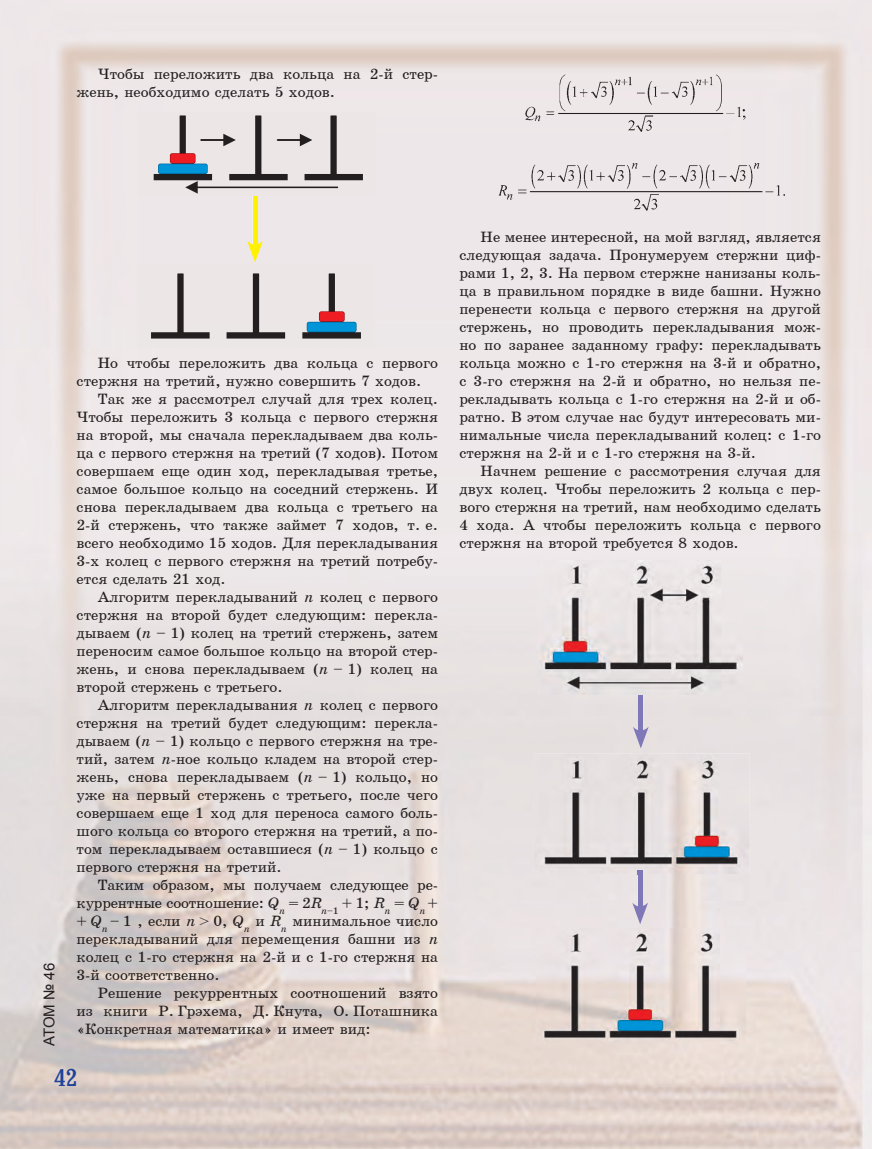
<style>
.page{position:relative;width:872px;height:1149px;background:#fff}
.page>*{position:absolute;margin:0;border:0;box-sizing:border-box;transform-origin:0 0}
.t1{font:24px "Bruskovaya Plain";color:#1f439b}
.t2{font:15px/18px "School";color:#231f20;text-align:justify}
.t3{font:15px "Arial";letter-spacing:-.02em;color:#231f20}
.s1{font-style:italic}
</style>
<div class="page">
<img style="left:0;top:0;width:872px;height:1148px">
<div style="left:638px;top:694px;width:5px;height:41px;background:#7f78b8"></div>
<svg style="left:633px;top:726px;width:15px;height:22px"></svg>
<hr style="left:638px;top:870px;width:4px;height:41px;background:#7f78b8">
<svg style="left:632px;top:902px;width:16px;height:22px"></svg>
<hr style="left:253px;top:196px;width:4px;height:53px;background:#fff101">
<svg style="left:247px;top:241px;width:16px;height:21px"></svg>
<img style="left:139px;top:112px;width:237px;height:83px">
<img style="left:137px;top:264px;width:238px;height:84px">
<img style="left:538px;top:560px;width:204px;height:133px">
<img style="left:534px;top:753px;width:215px;height:120px">
<svg style="left:638px;top:870px;width:4px;height:3px"></svg>
<img style="left:536px;top:927px;width:209px;height:115px">
<img style="left:516px;top:71px;width:231px;height:67px">
<img style="left:490px;top:155px;width:300px;height:62px">
<p class="t2" style="left:77px;top:65px;width:363px;text-indent:21px">Чтобы переложить два кольца на 2-й стер&shy;жень, необходимо сделать 5 ходов.</p>
<p class="t3" style="left:39px;top:1045px;width:84px;rotate:-90deg">АТОМ № 46</p>
<p class="t2" style="left:77px;top:353px;width:363px;text-indent:21px">Но чтобы переложить два кольца с первого стержня на третий, нужно совершить 7 ходов.</p>
<p class="t2" style="left:77px;top:389px;width:363px;text-indent:21px">Так же я рассмотрел случай для трех колец.<br>Чтобы переложить 3 кольца с первого стержня на второй, мы сначала перекладываем два коль&shy;ца с первого стержня на третий (7 ходов). Потом совершаем еще один ход, перекладывая третье, самое большое кольцо на соседний стержень. И снова перекладываем два кольца с третьего на 2-й стержень, что также займет 7 ходов, т. е. всего необходимо 15 ходов. Для перекладывания 3-х колец с первого стержня на третий потребу&shy;ется сделать 21 ход.</p>
<p class="t2" style="left:77px;top:587px;width:363px;text-indent:21px">Алгоритм перекладываний <span class="s1">n</span> колец с первого стержня на второй будет следующим: перекла&shy;дываем (<span class="s1">n</span> – 1) колец на третий стержень, затем переносим самое большое кольцо на второй стер&shy;жень, и снова перекладываем (<span class="s1">n</span> – 1) колец на второй стержень с третьего.</p>
<p class="t2" style="left:77px;top:695px;width:363px;text-indent:21px">Алгоритм перекладывания <span class="s1">n</span> колец с первого стержня на третий будет следующим: перекла&shy;дываем (<span class="s1">n</span> – 1) кольцо с первого стержня на тре&shy;тий, затем <span class="s1">n</span>-ное кольцо кладем на второй стер&shy;жень, снова перекладываем (<span class="s1">n</span> – 1) кольцо, но уже на первый стержень с третьего, после чего совершаем еще 1 ход для переноса самого боль&shy;шого кольца со второго стержня на третий, а по&shy;том перекладываем оставшиеся (<span class="s1">n</span> – 1) кольцо с первого стержня на третий.</p>
<p class="t2" style="left:77px;top:875px;width:363px;text-indent:21px">Таким образом, мы получаем следующее ре&shy;куррентные соотношение: <span class="s1">Q</span><sub>n</sub> = 2<span class="s1">R</span><sub>n</sub><sub>–1</sub> + 1; <span class="s1">R</span><sub>n</sub> = <span class="s1">Q</span><sub>n</sub> <span class="s1">+ </span>+ <span class="s1">Q</span><sub>n</sub> – 1 , если <span class="s1">n</span> &gt; 0, <span class="s1">Q</span><sub>n</sub> и <span class="s1">R</span><sub>n</sub> минимальное число перекладываний для перемещения башни из <span class="s1">n </span>колец с 1-го стержня на 2-й и с 1-го стержня на 3-й соответственно.</p>
<p class="t2" style="left:77px;top:983px;width:363px;text-indent:21px">Решение рекуррентных соотношений взято из книги Р. Грэхема, Д. Кнута, О. Поташника «Конкретная математика» и имеет вид:</p>
<h1 class="t1" style="left:54px;top:1064px;width:24px">42</h1>
<p class="t2" style="left:459px;top:227px;width:363px;text-indent:21px">Не менее интересной, на мой взгляд, является следующая задача. Пронумеруем стержни циф&shy;рами 1, 2, 3. На первом стержне нанизаны коль&shy;ца в правильном порядке в виде башни. Нужно перенести кольца с первого стержня на другой стержень, но проводить перекладывания мож&shy;но по заранее заданному графу: перекладывать кольца можно с 1-го стержня на 3-й и обратно, с 3-го стержня на 2-й и обратно, но нельзя пе&shy;рекладывать кольца с 1-го стержня на 2-й и об&shy;ратно. В этом случае нас будут интересовать ми&shy;нимальные числа перекладываний колец: с 1-го стержня на 2-й и с 1-го стержня на 3-й.</p>
<p class="t2" style="left:459px;top:461px;width:363px;text-indent:21px">Начнем решение с рассмотрения случая для двух колец. Чтобы переложить 2 кольца с пер&shy;вого стержня на третий, нам необходимо сделать 4 хода. А чтобы переложить кольца с первого стержня на второй требуется 8 ходов.</p>
</div>
